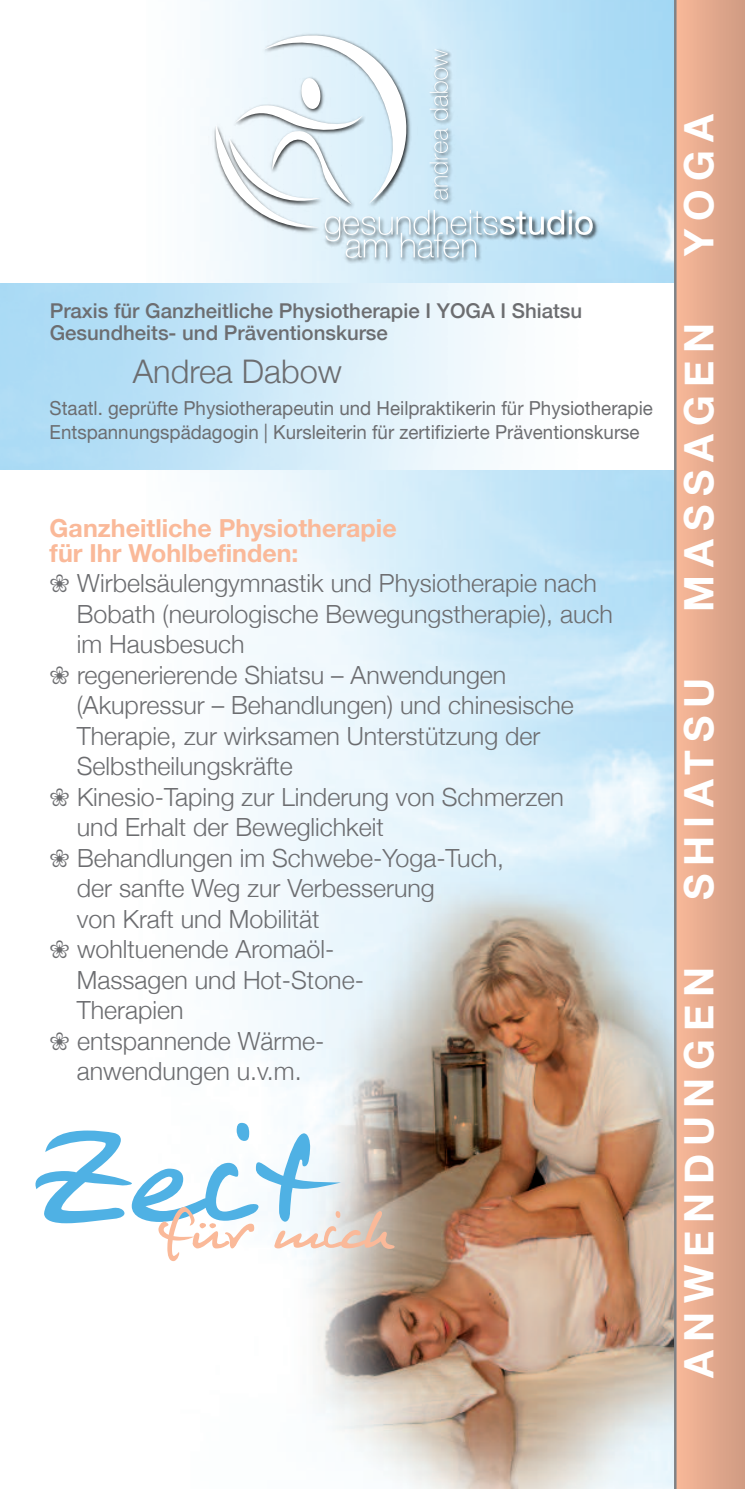
<style>
.page{position:relative;width:745px;height:1489px;background:#fff}
.page>*{position:absolute;margin:0;border:0;box-sizing:border-box;transform-origin:0 0}
.t1{font:700 40.5px "Helvetica Neue";letter-spacing:.2em;color:#fff}
.t2{font:300 32.5px "Helvetica Neue";color:#6c6d70}
.t3{font:300 25px "Helvetica Neue";color:#6c6d70}
.t4{font:700 25px/24.2px "Helvetica Neue";color:#fab999}
.t5{font:500 20.5px/21.2px "Helvetica Neue";color:#6c6d70}
.t6{font:19.5px/23.5px "Helvetica Neue";color:#6c6d70;scale:.96 1}
</style>
<div class="page">
<img style="left:0;top:0;width:673px;height:1488px">
<img style="left:0;top:283px;width:673px;height:186px">
<svg style="left:673px;top:0;width:71px;height:1488px;background:#dfa88e"></svg>
<img style="left:207px;top:28px;width:398px;height:242px">
<svg style="left:215px;top:24px;width:377px;height:234px"></svg>
<svg style="left:31px;top:1122px;width:363px;height:138px"></svg>
<p class="t5" style="left:50px;top:300px;width:533px">Praxis für Ganzheitliche Physiotherapie I YOGA I Shiatsu<br>Gesundheits- und Präventionskurse</p>
<h2 class="t2" style="left:133px;top:351px;width:210px">Andrea Dabow</h2>
<p class="t6" style="left:50px;top:398px;width:629px">Staatl. geprüfte Physiotherapeutin und Heilpraktikerin für Physiotherapie<br>Entspannungspädagogin | Kursleiterin für zertifizierte Präventionskurse</p>
<p class="t4" style="left:50px;top:518px;width:348px">Ganzheitliche Physiotherapie für Ihr Wohlbefinden:</p>
<p class="t3" style="left:50px;top:568px;width:548px">❀ Wirbelsäulengymnastik und Physiotherapie nach</p>
<p class="t3" style="left:77px;top:598px;width:537px">Bobath (neurologische Bewegungstherapie), auch</p>
<p class="t3" style="left:77px;top:629px;width:169px">im Hausbesuch</p>
<p class="t3" style="left:50px;top:659px;width:458px">❀ regenerierende Shiatsu – Anwendungen</p>
<p class="t3" style="left:77px;top:690px;width:498px">(Akupressur – Behandlungen) und chinesische</p>
<p class="t3" style="left:77px;top:720px;width:465px">Therapie, zur wirksamen Unterstützung der</p>
<p class="t3" style="left:77px;top:751px;width:217px">Selbstheilungskräfte</p>
<p class="t3" style="left:50px;top:781px;width:515px">❀ Kinesio-Taping zur Linderung von Schmerzen</p>
<p class="t3" style="left:77px;top:812px;width:308px">und Erhalt der Beweglichkeit</p>
<p class="t3" style="left:50px;top:842px;width:455px">❀ Behandlungen im Schwebe-Yoga-Tuch,</p>
<p class="t3" style="left:77px;top:873px;width:359px">der sanfte Weg zur Verbesserung</p>
<p class="t3" style="left:77px;top:903px;width:244px">von Kraft und Mobilität</p>
<p class="t3" style="left:50px;top:934px;width:286px">❀ wohltuenende Aromaöl-</p>
<p class="t3" style="left:77px;top:964px;width:288px">Massagen und Hot-Stone-</p>
<p class="t3" style="left:77px;top:995px;width:108px">Therapien</p>
<p class="t3" style="left:50px;top:1025px;width:276px">❀ entspannende Wärme-</p>
<p class="t3" style="left:77px;top:1056px;width:226px">anwendungen u.v.m.</p>
<h1 class="t1" style="left:673px;top:256px;width:143px;rotate:-90deg">Yoga</h1>
<h1 class="t1" style="left:673px;top:611px;width:290px;rotate:-90deg">MaSSagen</h1>
<h1 class="t1" style="left:673px;top:900px;width:224px;rotate:-90deg">ShiatSu</h1>
<h1 class="t1" style="left:673px;top:1377px;width:412px;rotate:-90deg">anwendungen</h1>
</div>
